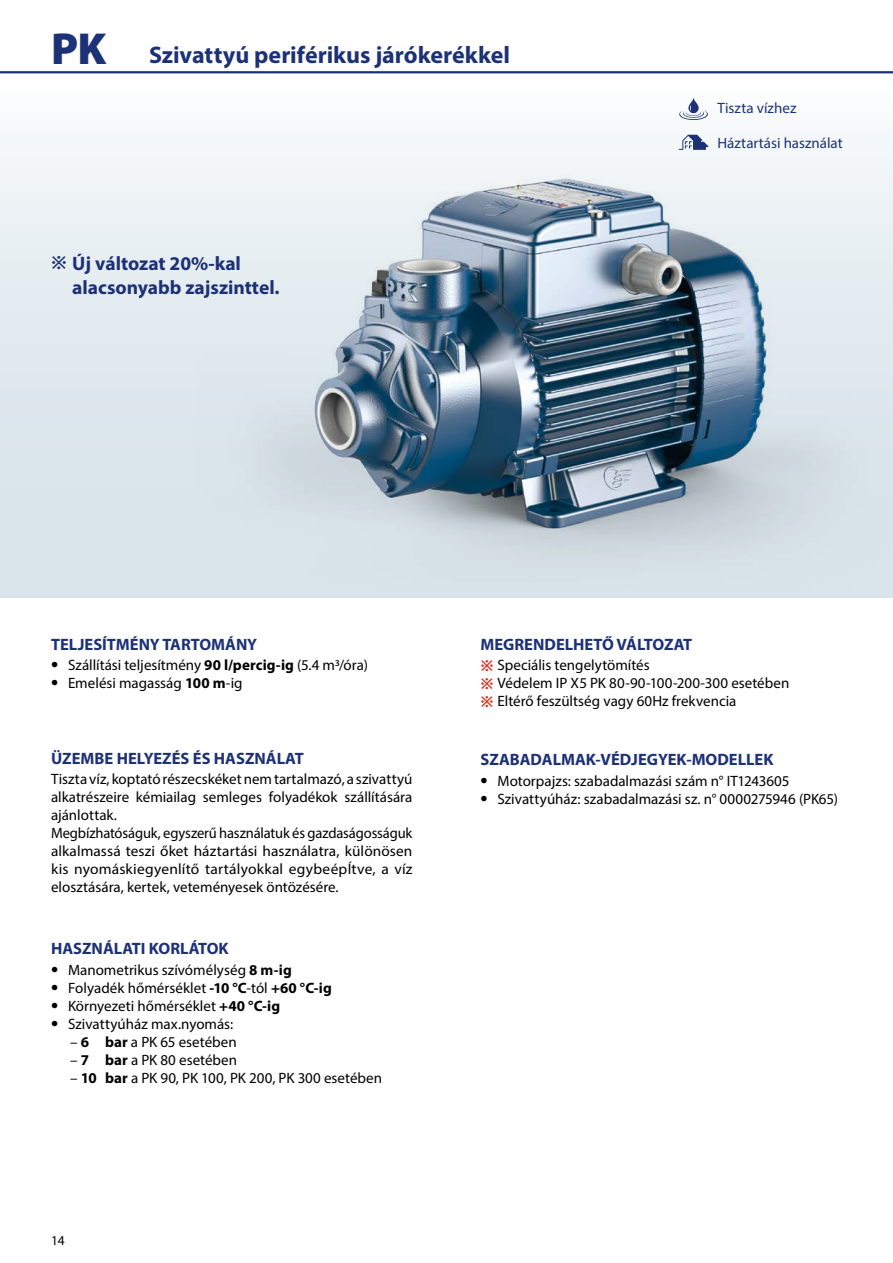
<style>
.page{position:relative;width:893px;height:1263px;background:#fff}
.page>*{position:absolute;margin:0;border:0;box-sizing:border-box;transform-origin:0 0}
.t1{font:900 45px "Myriad Pro";color:#1d3176}
.t2{font:700 24px "Myriad Pro";color:#1d3176}
.t3{font:700 19.5px/24px "Myriad Pro";color:#1d3176}
.t4{font:700 16.5px "Myriad Pro";color:#1d3176}
.t5{font:15px/18px "Myriad Pro";color:#000}
.t6{font:15px "Myriad Pro";letter-spacing:.005em;color:#1d3176}
.t7{font:13.5px "Myriad Pro";color:#000}
.s1{font-family:"Apple SD Gothic Neo";font-size:18px}
.s2{font-weight:700;font-size:21px}
.s3{font-weight:700}
.s4{font-family:"Apple SD Gothic Neo";font-weight:700;color:#e42313}
</style>
<div class="page">
<div style="left:0;top:72px;width:893px;height:525px;background:linear-gradient(to bottom,#f7fafb,#d2e0e7)"></div>
<hr style="left:0;top:71px;width:893px;height:2px;background:#1d3176">
<img style="left:195px;top:169px;width:698px;height:422px">
<img style="left:422px;top:179px;width:142px;height:68px">
<svg style="left:679px;top:98px;width:29px;height:22px"></svg>
<svg style="left:679px;top:135px;width:29px;height:15px"></svg>
<h1 class="t1" style="left:51px;top:18px;width:57px">PK</h1>
<h2 class="t2" style="left:149px;top:39px;width:363px">Szivattyú periférikus járókerékkel</h2>
<h3 class="t3" style="left:72px;top:251px;width:209px;text-indent:-21px"><span class="s1">※</span> Új változat 20%-kal alacsonyabb zajszinttel.</h3>
<p class="t6" style="left:717px;top:99px;width:81px">Tiszta vízhez</p>
<p class="t6" style="left:717px;top:134px;width:127px">Háztartási használat</p>
<p class="t4" style="left:51px;top:634px;width:208px">TELJESÍTMÉNY TARTOMÁNY</p>
<p class="t5" style="left:51px;top:656px;width:318px"><span class="s2">•</span> Szállítási teljesítmény <span class="s3">90 l/percig-ig</span> (5.4 m3/óra)</p>
<p class="t5" style="left:51px;top:674px;width:193px"><span class="s2">•</span> Emelési magasság <span class="s3">100 m</span>-ig</p>
<p class="t4" style="left:51px;top:747px;width:254px">ÜZEMBE HELYEZÉS ÉS HASZNÁLAT</p>
<p class="t5" style="left:51px;top:770px;width:363px">Tiszta víz, koptató részecskéket nem tartalmazó, a szivattyú alkatrészeire kémiailag semleges folyadékok szállítására ajánlottak.<br>Megbízhatóságuk, egyszerű használatuk és gazdaságosságuk alkalmassá teszi őket háztartási használatra, különösen kis nyomáskiegyenlítő tartályokkal egybeépÍtve, a víz elosztására, kertek, veteményesek öntözésére.</p>
<p class="t4" style="left:51px;top:938px;width:179px">HASZNÁLATI KORLÁTOK</p>
<p class="t5" style="left:51px;top:960px;width:242px"><span class="s2">•</span> Manometrikus szívómélység <span class="s3">8 m-ig</span></p>
<p class="t5" style="left:51px;top:978px;width:282px"><span class="s2">•</span> Folyadék hőmérséklet <span class="s3">-10 °C</span>-tól <span class="s3">+60 °C-ig</span></p>
<p class="t5" style="left:51px;top:996px;width:231px"><span class="s2">•</span> Környezeti hőmérséklet <span class="s3">+40 °C-ig</span></p>
<p class="t5" style="left:51px;top:1014px;width:184px"><span class="s2">•</span> Szivattyúház max.nyomás:</p>
<p class="t5" style="left:70px;top:1032px;width:168px">– <span class="s3">6 bar</span> a PK 65 esetében</p>
<p class="t5" style="left:70px;top:1050px;width:168px">– <span class="s3">7 bar</span> a PK 80 esetében</p>
<p class="t5" style="left:70px;top:1068px;width:313px">– <span class="s3">10 bar</span> a PK 90, PK 100, PK 200, PK 300 esetében</p>
<p class="t7" style="left:51px;top:1232px;width:15px">14</p>
<p class="t4" style="left:480px;top:634px;width:213px">MEGRENDELHETŐ VÁLTOZAT</p>
<p class="t5" style="left:480px;top:656px;width:310px"><span class="s4">※</span> Speciális tengelytömítés<br><span class="s4">※</span> Védelem IP X5 PK 80-90-100-200-300 esetében <span class="s4">※</span> Eltérő feszültség vagy 60Hz frekvencia</p>
<p class="t4" style="left:480px;top:749px;width:295px">SZABADALMAK-VÉDJEGYEK-MODELLEK</p>
<p class="t5" style="left:480px;top:771px;width:310px"><span class="s2">•</span> Motorpajzs: szabadalmazási szám n° IT1243605</p>
<p class="t5" style="left:480px;top:789px;width:359px"><span class="s2">•</span> Szivattyúház: szabadalmazási sz. n° 0000275946 (PK65)</p>
</div>
